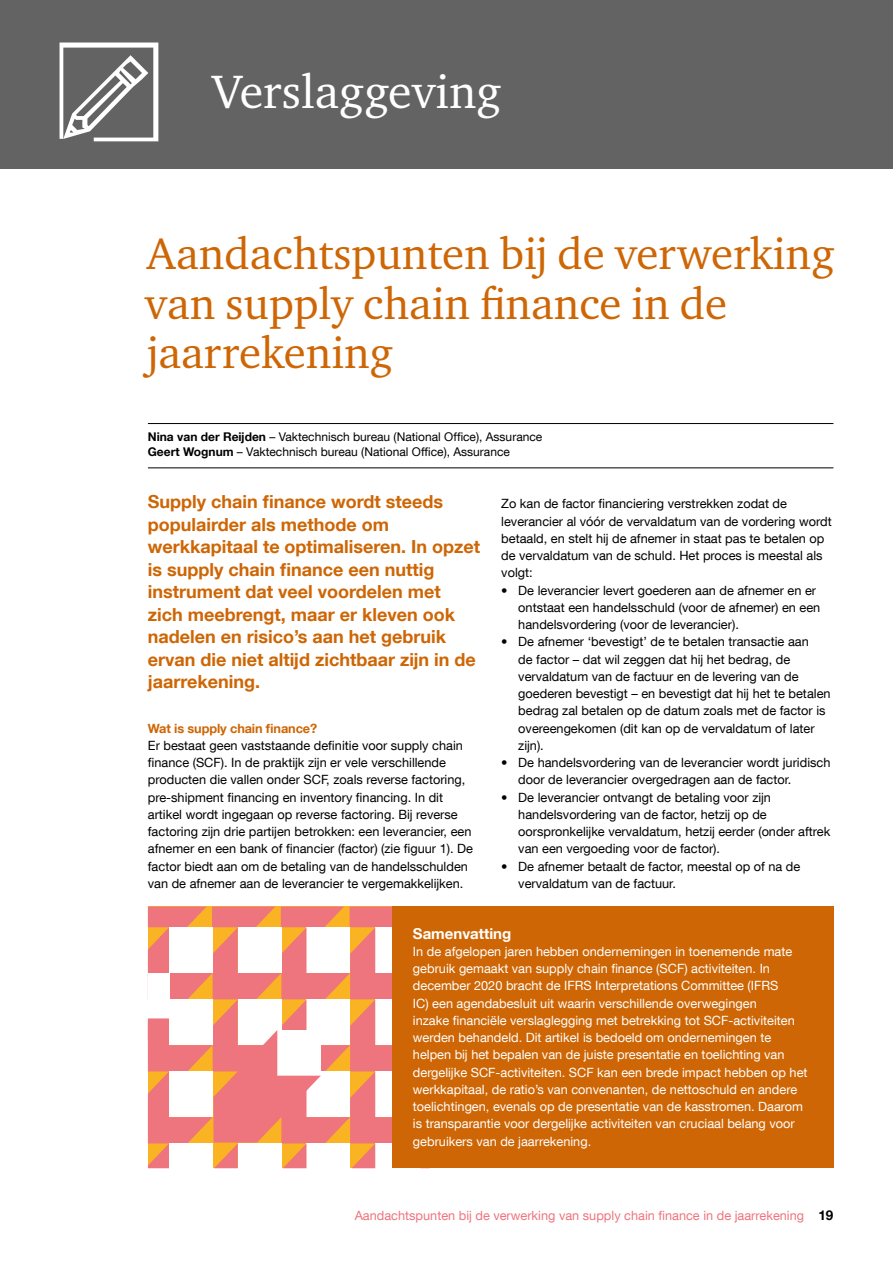
<style>
.page{position:relative;width:893px;height:1263px;background:#fff}
.page>*{position:absolute;margin:0;border:0;box-sizing:border-box;transform-origin:0 0}
.t1{font:48px "Charter ITC Std";color:#fff}
.t2{font:45px/49.5px "Charter ITC Std";color:#ce6605}
.t3{font:700 18px/22.5px "Helvetica Neue LT Com";color:#ce6605}
.t4{font:700 15px "Helvetica Neue LT Com";color:#fff}
.t5{font:12.75px/17.2px "Helvetica Neue LT Com";color:#000}
.t6{font:12.75px/17.2px "Helvetica Neue LT Com";color:#fff}
.t7{font:12.75px "Helvetica Neue LT Com";color:#ee747e}
.t8{font:700 12.75px "Helvetica Neue LT Com";letter-spacing:-.01em;color:#ce6605}
.t9{font:12px/15px "Helvetica Neue LT Com";color:#000}
.s1{font-weight:700}
.s2{font-weight:700;font-size:13.5px;color:#000}
</style>
<div class="page">
<svg style="left:148px;top:907px;width:244px;height:261px"></svg>
<div style="left:392px;top:907px;width:441px;height:261px;background:#ce6605"></div>
<div style="left:0;top:0;width:893px;height:169px;background:#646363"></div>
<svg style="left:60px;top:43px;width:98px;height:98px"></svg>
<hr style="left:148px;top:423px;width:685px;height:1px;background:#000">
<hr style="left:148px;top:468px;width:685px;height:1px;background:#000">
<h1 class="t1" style="left:213px;top:62px;width:290px">Verslaggeving</h1>
<h2 class="t2" style="left:145px;top:228px;width:691px">Aandachtspunten bij de verwerking van supply chain finance in de jaarrekening</h2>
<p class="t9" style="left:148px;top:429px;width:396px"><span class="s1">Nina van der Reijden</span> – Vaktechnisch bureau (National Office), Assurance<br><span class="s1">Geert Wognum</span> – Vaktechnisch bureau (National Office), Assurance</p>
<p class="t3" style="left:148px;top:490px;width:334px">Supply chain finance wordt steeds populairder als methode om werkkapitaal te optimaliseren. In opzet is supply chain finance een nuttig instrument dat veel voordelen met zich meebrengt, maar er kleven ook nadelen en risico’s aan het gebruik ervan die niet altijd zichtbaar zijn in de jaarrekening.</p>
<p class="t8" style="left:148px;top:720px;width:171px">Wat is supply chain finance?</p>
<p class="t5" style="left:148px;top:736px;width:327px">Er bestaat geen vaststaande definitie voor supply chain finance (SCF). In de praktijk zijn er vele verschillende producten die vallen onder SCF, zoals reverse factoring, pre-shipment financing en inventory financing. In dit artikel wordt ingegaan op reverse factoring. Bij reverse factoring zijn drie partijen betrokken: een leverancier, een afnemer en een bank of financier (factor) (zie figuur 1). De factor biedt aan om de betaling van de handelsschulden van de afnemer aan de leverancier te vergemakkelijken.</p>
<p class="t5" style="left:501px;top:495px;width:332px">Zo kan de factor financiering verstrekken zodat de leverancier al vóór de vervaldatum van de vordering wordt betaald, en stelt hij de afnemer in staat pas te betalen op de vervaldatum van de schuld. Het proces is meestal als volgt:</p>
<p class="t5" style="left:518px;top:581px;width:304px;text-indent:-17px">• De leverancier levert goederen aan de afnemer en er ontstaat een handelsschuld (voor de afnemer) en een handelsvordering (voor de leverancier).</p>
<p class="t5" style="left:518px;top:633px;width:314px;text-indent:-17px">• De afnemer ‘bevestigt’ de te betalen transactie aan<br>de factor – dat wil zeggen dat hij het bedrag, de vervaldatum van de factuur en de levering van de goederen bevestigt – en bevestigt dat hij het te betalen bedrag zal betalen op de datum zoals met de factor is overeengekomen (dit kan op de vervaldatum of later zijn).</p>
<p class="t5" style="left:518px;top:754px;width:314px;text-indent:-17px">• De handelsvordering van de leverancier wordt juridisch door de leverancier overgedragen aan de factor.</p>
<p class="t5" style="left:518px;top:788px;width:314px;text-indent:-17px">• De leverancier ontvangt de betaling voor zijn handelsvordering van de factor, hetzij op de oorspronkelijke vervaldatum, hetzij eerder (onder aftrek van een vergoeding voor de factor).</p>
<p class="t5" style="left:518px;top:857px;width:283px;text-indent:-17px">• De afnemer betaalt de factor, meestal op of na de vervaldatum van de factuur.</p>
<p class="t4" style="left:413px;top:924px;width:100px">Samenvatting</p>
<p class="t6" style="left:413px;top:942px;width:396px">In de afgelopen jaren hebben ondernemingen in toenemende mate gebruik gemaakt van supply chain finance (SCF) activiteiten. In december 2020 bracht de IFRS Interpretations Committee (IFRS<br>IC) een agendabesluit uit waarin verschillende overwegingen<br>inzake financiële verslaglegging met betrekking tot SCF-activiteiten werden behandeld. Dit artikel is bedoeld om ondernemingen te helpen bij het bepalen van de juiste presentatie en toelichting van dergelijke SCF-activiteiten. SCF kan een brede impact hebben op het werkkapitaal, de ratio’s van convenanten, de nettoschuld en andere toelichtingen, evenals op de presentatie van de kasstromen. Daarom is transparantie voor dergelijke activiteiten van cruciaal belang voor gebruikers van de jaarrekening.</p>
<p class="t7" style="left:355px;top:1208px;width:480px">Aandachtspunten bij de verwerking van supply chain finance in de jaarrekening <span class="s2">19</span></p>
</div>
